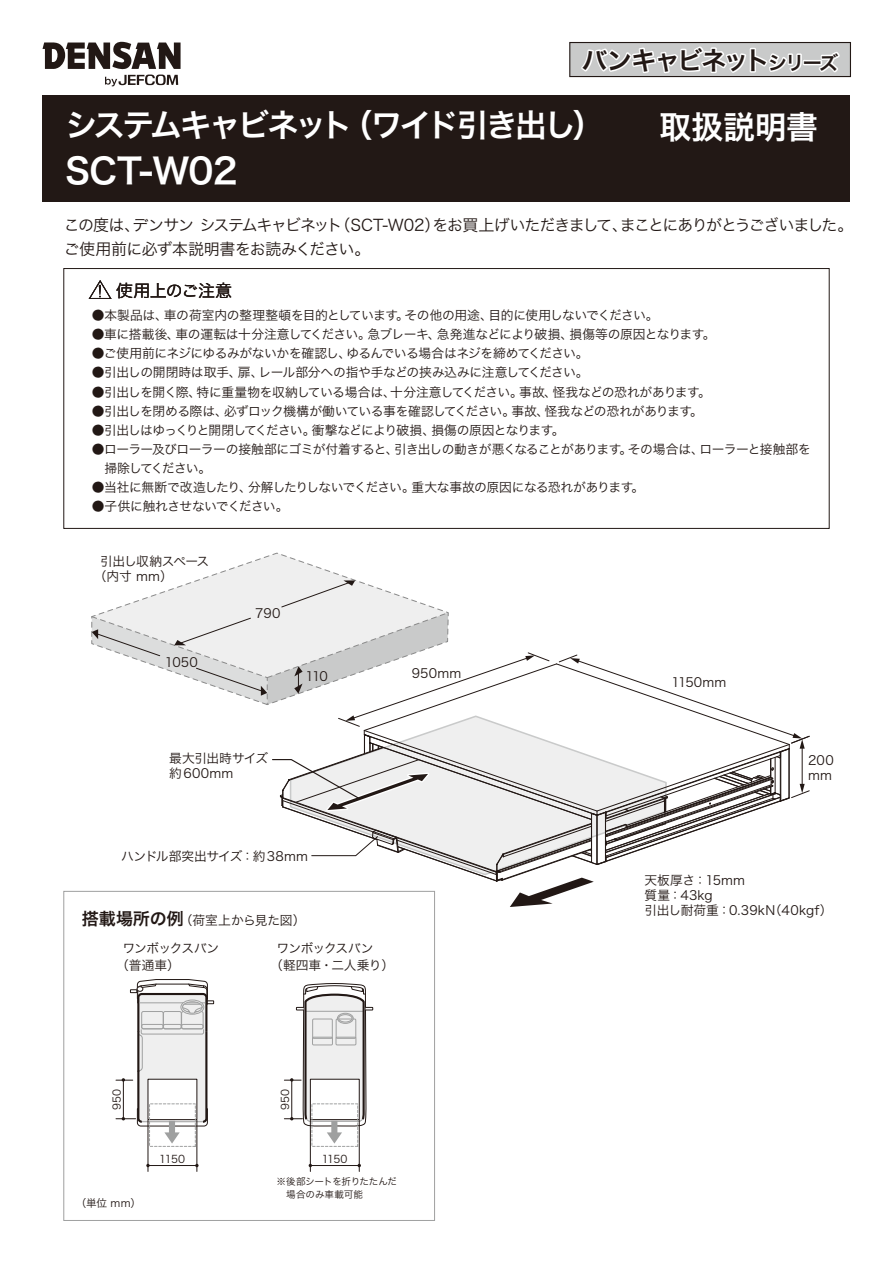
<style>
.page{position:relative;width:893px;height:1263px;background:#fff}
.page>*{position:absolute;margin:0;border:0;box-sizing:border-box;transform-origin:0 0}
.t1{font:35.1px "Hira Kaku Pro W6";letter-spacing:-.015em;color:#fff}
.t2{font:31.95px "Hira Kaku Pro W6";letter-spacing:-.075em;color:#fff}
.t3{font:25.5px "Hira Kaku Pro W6";letter-spacing:-.075em;color:#221815}
.t4{font:16.95px "Hira Kaku Pro W3";letter-spacing:-.025em;color:#221815}
.t5{font:15.9px/23.4px "Hira Kaku Pro W3";letter-spacing:-.07em;color:#221815}
.t6{font:12.75px/15.3px "Hira Kaku Pro W3";letter-spacing:-.035em;color:#221815}
.t7{font:12.75px "Hira Kaku Pro W3";letter-spacing:-.065em;color:#221815}
.t8{font:12.75px/15.3px "Hira Kaku Pro W3";letter-spacing:.005em;color:#221815}
.t9{font:12.75px "Hira Kaku Pro W3";letter-spacing:-.015em;color:#221815}
.t10{font:12.75px/15.3px "Hira Kaku Pro W3";letter-spacing:.01em;color:#221815}
.t11{font:10.65px "Hira Kaku Pro W3";letter-spacing:.01em;color:#221815}
.t12{font:9.6px/12.8px "Hira Kaku Pro W3";letter-spacing:-.015em;color:#221815}
.s1{font-size:19.2px}
.s2{font-family:"Hira Kaku Pro W6";font-size:16.95px}
</style>
<div class="page">
<div style="left:43px;top:95px;width:807px;height:107px;background:#221815"></div>
<svg style="left:43px;top:42px;width:138px;height:44px"></svg>
<svg style="left:88px;top:280px;width:24px;height:19px"></svg>
<div style="left:63px;top:268px;width:767px;height:261px;border:1px solid #221815"></div>
<div style="left:569px;top:42px;width:282px;height:35px;background:#c9caca;border:1px solid #221815"></div>
<svg style="left:578px;top:46px;width:264px;height:30px"></svg>
<div style="left:149px;top:1103px;width:47px;height:44px;border:1px dashed #9fa0a0"></div>
<svg style="left:116px;top:979px;width:98px;height:164px"></svg>
<hr style="left:148px;top:1120px;width:1px;height:51px;background:#221815">
<hr style="left:197px;top:1120px;width:1px;height:51px;background:#221815">
<hr style="left:148px;top:1165px;width:49px;height:1px;background:#221815">
<div style="left:312px;top:1103px;width:46px;height:44px;border:1px dashed #9fa0a0"></div>
<svg style="left:284px;top:983px;width:89px;height:160px"></svg>
<hr style="left:310px;top:1120px;width:1px;height:51px;background:#221815">
<hr style="left:359px;top:1120px;width:1px;height:51px;background:#221815">
<hr style="left:310px;top:1165px;width:49px;height:1px;background:#221815">
<svg style="left:91px;top:553px;width:719px;height:354px"></svg>
<h3 class="t3" style="left:582px;top:37px;width:258px">バンキャビネット<span class="s1">シリーズ</span></h3>
<h2 class="t2" style="left:65px;top:96px;width:541px">システムキャビネット（ワイド引き出し）</h2>
<h2 class="t2" style="left:659px;top:98px;width:160px">取扱説明書</h2>
<h1 class="t1" style="left:65px;top:139px;width:174px">SCT-W02</h1>
<p class="t5" style="left:64px;top:213px;width:791px">この度は、デンサン システムキャビネット（SCT-W02）をお買上げいただきまして、まことにありがとうございました。ご使用前に必ず本説明書をお読みください。</p>
<h3 class="t4" style="left:116px;top:276px;width:117px">使用上のご注意</h3>
<p class="t6" style="left:92px;top:307px;width:568px">●本製品は、車の荷室内の整理整頓を目的としています。その他の用途、目的に使用しないでください。</p>
<p class="t6" style="left:92px;top:326px;width:625px">●車に搭載後、車の運転は十分注意してください。急ブレーキ、急発進などにより破損、損傷等の原因となります。</p>
<p class="t6" style="left:92px;top:345px;width:498px">●ご使用前にネジにゆるみがないかを確認し、ゆるんでいる場合はネジを締めてください。</p>
<p class="t6" style="left:92px;top:364px;width:498px">●引出しの開閉時は取手、扉、レール部分への指や手などの挟み込みに注意してください。</p>
<p class="t6" style="left:92px;top:383px;width:621px">●引出しを開く際、特に重量物を収納している場合は、十分注意してください。事故、怪我などの恐れがあります。</p>
<p class="t6" style="left:92px;top:402px;width:613px">●引出しを閉める際は、必ずロック機構が働いている事を確認してください。事故、怪我などの恐れがあります。</p>
<p class="t7" style="left:92px;top:419px;width:474px">●引出しはゆっくりと開閉してください。衝撃などにより破損、損傷の原因となります。</p>
<p class="t6" style="left:92px;top:439px;width:721px;line-height:19.2px">●ローラー及びローラーの接触部にゴミが付着すると、引き出しの動きが悪くなることがあります。その場合は、ローラーと接触部を　掃除してください。</p>
<p class="t6" style="left:92px;top:479px;width:554px">●当社に無断で改造したり、分解したりしないでください。重大な事故の原因になる恐れがあります。</p>
<p class="t6" style="left:92px;top:498px;width:198px">●子供に触れさせないでください。</p>
<p class="t6" style="left:94px;top:553px;width:117px;text-indent:6px">引出し収納スペース（内寸 mm）</p>
<p class="t6" style="left:165px;top:654px;width:34px">1050</p>
<p class="t6" style="left:255px;top:605px;width:27px">790</p>
<p class="t6" style="left:305px;top:667px;width:24px">110</p>
<p class="t6" style="left:412px;top:664px;width:51px">950mm</p>
<p class="t6" style="left:672px;top:674px;width:56px">1150mm</p>
<p class="t10" style="left:169px;top:750px;width:101px">最大引出時サイズ約600mm</p>
<p class="t6" style="left:808px;top:752px;width:27px">200 mm</p>
<p class="t9" style="left:121px;top:844px;width:188px">ハンドル部突出サイズ：約38mm</p>
<p class="t9" style="left:82px;top:909px;width:225px"><span class="s2">搭載場所の例</span>（荷室上から見た図）</p>
<p class="t6" style="left:116px;top:939px;width:105px;line-height:17px;text-indent:6px">ワンボックスバン（普通車）</p>
<p class="t6" style="left:270px;top:939px;width:126px;line-height:17px;text-indent:6px">ワンボックスバン<br>（軽四車・二人乗り）</p>
<p class="t11" style="left:107px;top:1110px;width:23px;rotate:-90deg">950</p>
<p class="t11" style="left:76px;top:1193px;width:67px">（単位 mm）</p>
<p class="t11" style="left:159px;top:1149px;width:27px">1150</p>
<p class="t11" style="left:276px;top:1110px;width:23px;rotate:-90deg">950</p>
<p class="t11" style="left:322px;top:1149px;width:27px">1150</p>
<p class="t12" style="left:277px;top:1174px;width:122px">※後部シートを折りたたんだ　場合のみ車載可能</p>
<p class="t8" style="left:644px;top:871px;width:190px">天板厚さ：15mm<br>質量：43kg<br>引出し耐荷重：0.39kN（40kgf）</p>
</div>
